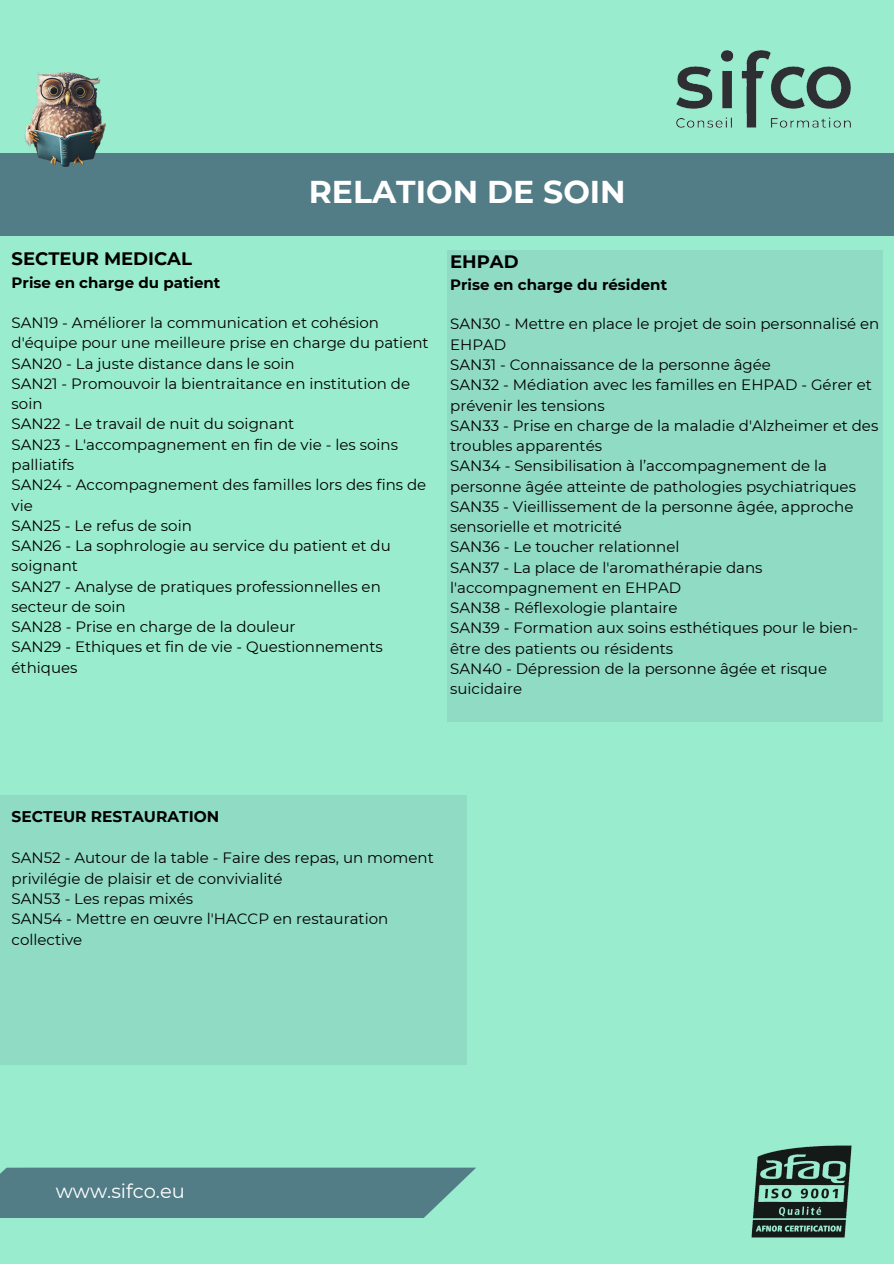
<style>
.page{position:relative;width:894px;height:1264px;background:#fff}
.page>*{position:absolute;margin:0;border:0;box-sizing:border-box;transform-origin:0 0}
.t1{font:700 31.5px "Montserrat";color:#fff}
.t2{font:19.5px "Montserrat";color:#fff}
.t3{font:700 18px "Montserrat";color:#000}
.t4{font:700 15.45px "Montserrat";color:#000}
.t5{font:15px/20.2px "Montserrat";color:#000}
.t6{font:700 15px "Montserrat";color:#000}
</style>
<div class="page">
<div style="left:0;top:0;width:893px;height:1263px;background:#9aeccf"></div>
<svg style="left:0;top:1167px;width:476px;height:50px;background:#56848b"></svg>
<div style="left:0;top:153px;width:893px;height:82px;background:#527d87"></div>
<img style="left:676px;top:50px;width:174px;height:78px">
<img style="left:24px;top:73px;width:81px;height:94px">
<img style="left:751px;top:1145px;width:100px;height:92px">
<div style="left:0;top:795px;width:467px;height:269px;background:#8fdbc4"></div>
<div style="left:446px;top:250px;width:436px;height:471px;background:#8fdbc4"></div>
<h1 class="t1" style="left:309px;top:172px;width:318px">RELATION DE SOIN</h1>
<p class="t3" style="left:12px;top:248px;width:182px">SECTEUR MEDICAL</p>
<p class="t6" style="left:12px;top:273px;width:210px">Prise en charge du patient</p>
<p class="t5" style="left:12px;top:313px;width:418px">SAN19 - Améliorer la communication et cohésion d'équipe pour une meilleure prise en charge du patient</p>
<p class="t5" style="left:12px;top:353px;width:284px">SAN20 - La juste distance dans le soin</p>
<p class="t5" style="left:12px;top:373px;width:400px">SAN21 - Promouvoir la bientraitance en institution de soin</p>
<p class="t5" style="left:12px;top:414px;width:284px">SAN22 - Le travail de nuit du soignant</p>
<p class="t5" style="left:12px;top:434px;width:388px">SAN23 - L'accompagnement en fin de vie - les soins palliatifs</p>
<p class="t5" style="left:12px;top:475px;width:416px">SAN24 - Accompagnement des familles lors des fins de vie</p>
<p class="t5" style="left:12px;top:515px;width:182px">SAN25 - Le refus de soin</p>
<p class="t5" style="left:12px;top:535px;width:380px">SAN26 - La sophrologie au service du patient et du soignant</p>
<p class="t5" style="left:12px;top:576px;width:370px">SAN27 - Analyse de pratiques professionnelles en secteur de soin</p>
<p class="t5" style="left:12px;top:616px;width:285px">SAN28 - Prise en charge de la douleur</p>
<h4 class="t5" style="left:12px;top:637px;width:372px">SAN29 - Ethiques et fin de vie - Questionnements éthiques</h4>
<p class="t3" style="left:450px;top:250px;width:70px">EHPAD</p>
<p class="t6" style="left:450px;top:275px;width:218px">Prise en charge du résident</p>
<p class="t5" style="left:450px;top:314px;width:430px">SAN30 - Mettre en place le projet de soin personnalisé en<br>EHPAD</p>
<p class="t5" style="left:450px;top:354px;width:322px">SAN31 - Connaissance de la personne âgée</p>
<p class="t5" style="left:450px;top:375px;width:423px">SAN32 - Médiation avec les familles en EHPAD - Gérer et prévenir les tensions</p>
<p class="t5" style="left:450px;top:415px;width:429px">SAN33 - Prise en charge de la maladie d'Alzheimer et des troubles apparentés</p>
<p class="t5" style="left:450px;top:456px;width:407px">SAN34 - Sensibilisation à l’accompagnement de la personne âgée atteinte de pathologies psychiatriques</p>
<p class="t5" style="left:450px;top:496px;width:405px">SAN35 - Vieillissement de la personne âgée, approche sensorielle et motricité</p>
<p class="t5" style="left:450px;top:537px;width:231px">SAN36 - Le toucher relationnel</p>
<p class="t5" style="left:450px;top:557px;width:314px">SAN37 - La place de l'aromathérapie dans l'accompagnement en EHPAD</p>
<p class="t5" style="left:450px;top:597px;width:229px">SAN38 - Réflexologie plantaire</p>
<p class="t5" style="left:450px;top:618px;width:409px">SAN39 - Formation aux soins esthétiques pour le bien&shy;être des patients ou résidents</p>
<h3 class="t5" style="left:450px;top:658px;width:378px">SAN40 - Dépression de la personne âgée et risque suicidaire</h3>
<p class="t4" style="left:12px;top:806px;width:209px">SECTEUR RESTAURATION</p>
<p class="t5" style="left:12px;top:848px;width:423px">SAN52 - Autour de la table - Faire des repas, un moment privilégie de plaisir et de convivialité</p>
<p class="t5" style="left:12px;top:888px;width:183px">SAN53 - Les repas mixés</p>
<p class="t5" style="left:12px;top:908px;width:378px">SAN54 - Mettre en œuvre l'HACCP en restauration collective</p>
<h4 class="t2" style="left:56px;top:1178px;width:130px">www.sifco.eu</h4>
</div>
